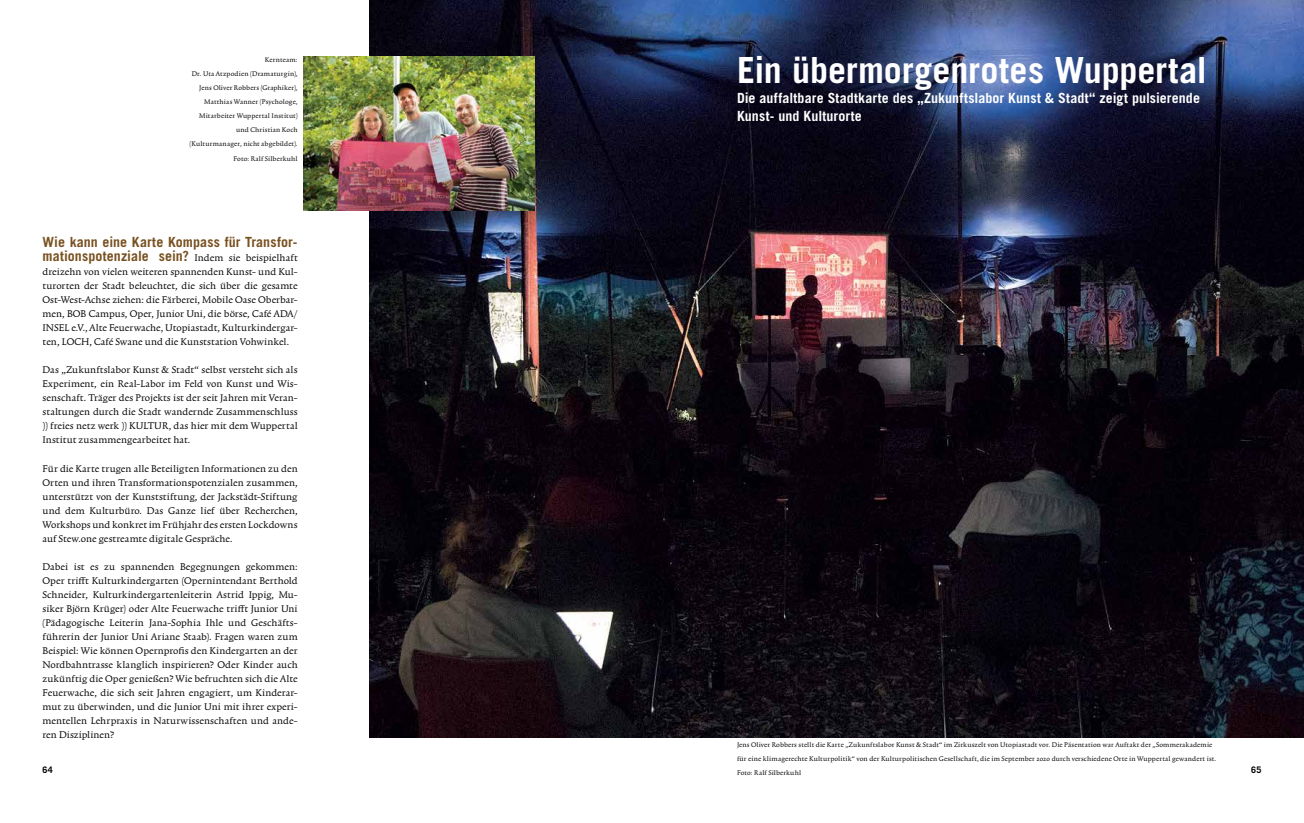
<style>
.page{position:relative;width:1304px;height:823px;background:#fff}
.page>*{position:absolute;margin:0;border:0;box-sizing:border-box;transform-origin:0 0}
.t1{font:700 36px "Trade Gothic LT Std";letter-spacing:-.005em;color:#fff}
.t2{font:700 14px/18px "Trade Gothic LT Std";letter-spacing:.01em;color:#fff}
.t3{font:700 14px/14px "Trade Gothic LT Std";letter-spacing:.005em;color:#785120}
.t4{font:11.5px/14px "Trinite No 1";letter-spacing:.01em;color:#000;text-align:justify}
.t5{font:700 9px "Trade Gothic LT Std";color:#000}
.t6{font:8px/14px "Trinite No 1";letter-spacing:.02em;color:#000;text-align:right}
.s1{font-family:"Trinite No 1";font-weight:400;font-size:11.5px;color:#000}
</style>
<div class="page">
<img style="left:369px;top:0;width:935px;height:737px">
<img style="left:303px;top:57px;width:231px;height:154px">
<p class="t6" style="left:189px;top:53px;width:110px">Kernteam:<br>Dr. Uta Atzpodien (Dramaturgin),<br>Jens Oliver Robbers (Graphiker),<br>Matthias Wanner (Psychologe,<br>Mitarbeiter Wuppertal Institut) und Christian Koch (Kulturmanager, nicht abgebildet).<br>Foto: Ralf Silberkuhl</p>
<p class="t3" style="left:43px;top:235px;width:257px">Wie kann eine Karte Kompass für Transfor&shy;mationspotenziale sein? <span class="s1">Indem sie beispielhaft</span></p>
<p class="t4" style="left:43px;top:265px;width:257px">dreizehn von vielen weiteren spannenden Kunst- und Kul&shy;turorten der Stadt beleuchtet, die sich über die gesamte Ost-West-Achse ziehen: die Färberei, Mobile Oase Oberbar&shy;men, BOB Campus, Oper, Junior Uni, die börse, Café ADA/ INSEL e.V., Alte Feuerwache, Utopiastadt, Kulturkindergar&shy;ten, LOCH, Café Swane und die Kunststation Vohwinkel.</p>
<p class="t4" style="left:43px;top:363px;width:257px">Das „Zukunftslabor Kunst &amp; Stadt“ selbst versteht sich als Experiment, ein Real-Labor im Feld von Kunst und Wis&shy;senschaft. Träger des Projekts ist der seit Jahren mit Veran&shy;staltungen durch die Stadt wandernde Zusammenschluss )) freies netz werk )) KULTUR, das hier mit dem Wuppertal Institut zusammengearbeitet hat.</p>
<p class="t4" style="left:43px;top:461px;width:257px">Für die Karte trugen alle Beteiligten Informationen zu den Orten und ihren Transformationspotenzialen zusammen, unterstützt von der Kunststiftung, der Jackstädt-Stiftung und dem Kulturbüro. Das Ganze lief über Recherchen, Workshops und konkret im Frühjahr des ersten Lockdowns auf Stew.one gestreamte digitale Gespräche.</p>
<p class="t4" style="left:43px;top:559px;width:257px">Dabei ist es zu spannenden Begegnungen gekommen:<br>Oper trifft Kulturkindergarten (Opernintendant Berthold Schneider, Kulturkindergartenleiterin Astrid Ippig, Mu&shy;siker Björn Krüger) oder Alte Feuerwache trifft Junior Uni (Pädagogische Leiterin Jana-Sophia Ihle und Geschäfts&shy;führerin der Junior Uni Ariane Staab). Fragen waren zum Beispiel: Wie können Opernprofis den Kindergarten an der Nordbahntrasse klanglich inspirieren? Oder Kinder auch zukünftig die Oper genießen? Wie befruchten sich die Alte Feuerwache, die sich seit Jahren engagiert, um Kinderar&shy;mut zu überwinden, und die Junior Uni mit ihrer experi&shy;mentellen Lehrpraxis in Naturwissenschaften und ande&shy;ren Disziplinen?</p>
<h1 class="t1" style="left:737px;top:48px;width:471px">Ein übermorgenrotes Wuppertal</h1>
<p class="t2" style="left:737px;top:89px;width:464px">Die auffaltbare Stadtkarte des „Zukunftslabor Kunst &amp; Stadt“ zeigt pulsierende<br>Kunst- und Kulturorte</p>
<p class="t6" style="left:737px;top:737px;width:481px;text-align:left">Jens Oliver Robbers stellt die Karte „Zukunftslabor Kunst &amp; Stadt“ im Zirkuszelt von Utopiastadt vor. Die Päsentation war Auftakt der „Sommerakademie für eine klimagerechte Kulturpolitik“ von der Kulturpolitischen Gesellschaft, die im September 2020 durch verschiedene Orte in Wuppertal gewandert ist.<br>Foto: Ralf Silberkuhl</p>
<p class="t5" style="left:43px;top:763px;width:12px">64</p>
<p class="t5" style="left:1251px;top:763px;width:12px">65</p>
</div>
